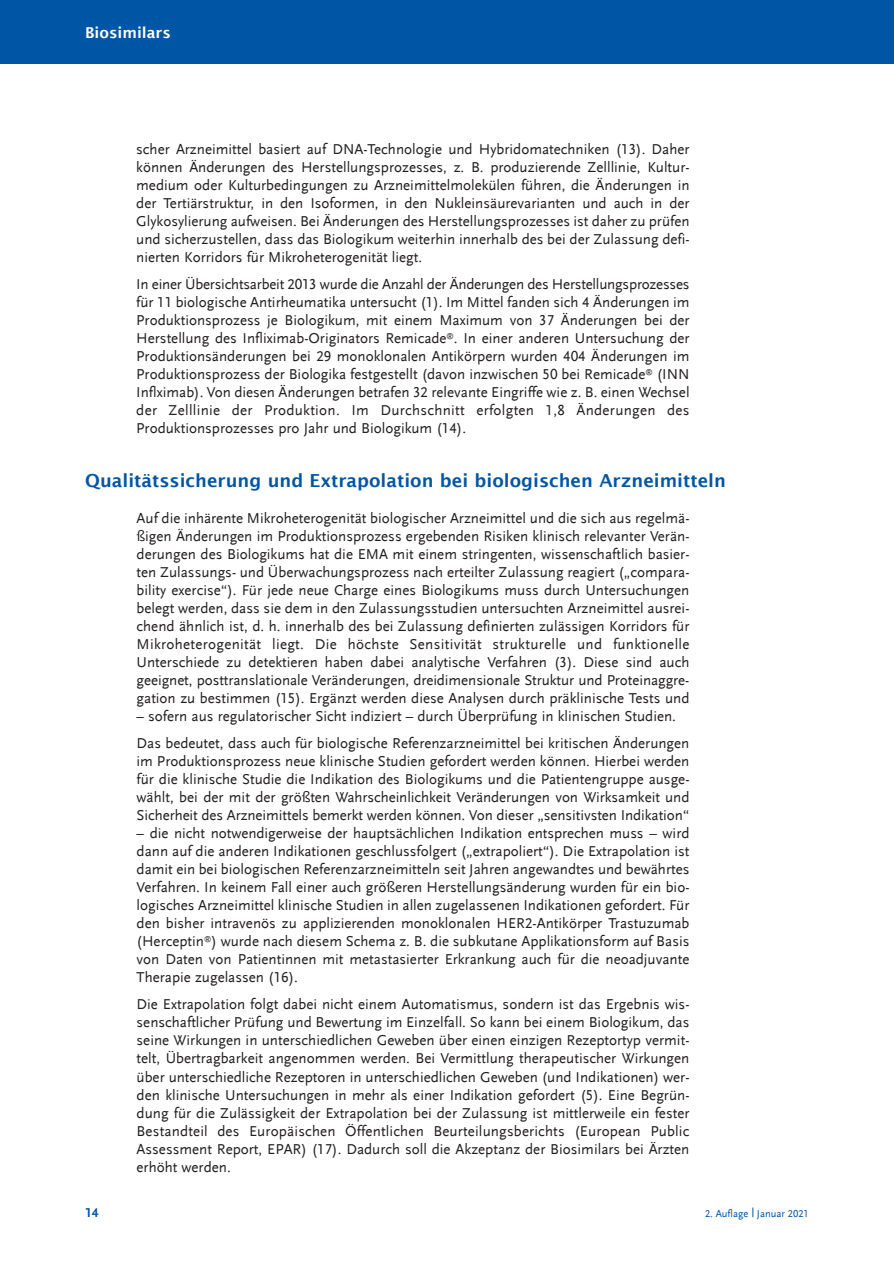
<style>
.page{position:relative;width:894px;height:1264px;background:#fff}
.page>*{position:absolute;margin:0;border:0;box-sizing:border-box;transform-origin:0 0}
.t1{font:600 18px "Lucida Sans";color:#0155a5}
.t2{font:15px/18px "Scala Sans LF";color:#231f20;text-align:justify}
.t3{font:600 15px "Lucida Sans";color:#fff}
.t4{font:700 13.5px "Scala Sans LF";color:#0155a5}
.t5{font:10.5px "Scala Sans LF";color:#0155a5}
</style>
<div class="page">
<div style="left:0;top:0;width:893px;height:64px;background:#0155a5"></div>
<p class="t3" style="left:85px;top:24px;width:87px">Biosimilars</p>
<p class="t2" style="left:136px;top:141px;width:554px">scher Arzneimittel basiert auf DNA-Technologie und Hybridomatechniken (13). Daher können Änderungen des Herstellungsprozesses, z. B. produzierende Zelllinie, Kultur - medium oder Kulturbedingungen zu Arzneimittelmolekülen führen, die Änderungen in der Tertiärstruktur, in den Isoformen, in den Nukleinsäurevarianten und auch in der Glykosylierung aufweisen. Bei Änderungen des Herstellungsprozesses ist daher zu prüfen und sicherzustellen, dass das Biologikum weiterhin innerhalb des bei der Zulassung defi&shy;nierten Korridors für Mikroheterogenität liegt.</p>
<p class="t2" style="left:136px;top:276px;width:554px">In einer Übersichtsarbeit 2013 wurde die Anzahl der Änderungen des Herstellungs prozes ses für 11 biologische Antirheumatika untersucht (1). Im Mittel fanden sich 4 Ände run gen im Produktionsprozess je Biologikum, mit einem Maximum von 37 Änderungen bei der Herstellung des Infliximab-Originators Remicade<sup>®</sup>. In einer anderen Untersu chung der Produktionsänderungen bei 29 monoklonalen Antikörpern wurden 404 Änderungen im Produktionsprozess der Biologika festgestellt (davon inzwischen 50 bei Remicade<sup>®</sup> (INN Inflximab). Von diesen Änderungen betrafen 32 relevante Eingriffe wie z. B. einen Wechsel der Zelllinie der Produktion. Im Durchschnitt erfolgten 1,8 Änderungen des Produktionsprozesses pro Jahr und Biologikum (14).</p>
<p class="t1" style="left:85px;top:470px;width:642px">Qualitätssicherung und Extrapolation bei biologischen Arzneimitteln</p>
<p class="t2" style="left:136px;top:510px;width:554px">Auf die inhärente Mikroheterogenität biologischer Arzneimittel und die sich aus regelmä&shy;ßigen Änderungen im Produktionsprozess ergebenden Risiken klinisch relevanter Verän&shy;de rungen des Biologikums hat die EMA mit einem stringen ten, wissenschaftlich basier&shy;ten Zulassungs- und Überwachungsprozess nach erteilter Zulas sung reagiert („compara&shy;bility exercise“). Für jede neue Charge eines Biologikums muss durch Untersuchungen belegt werden, dass sie dem in den Zulassungsstudien untersuchten Arzneimittel ausrei&shy;chend ähnlich ist, d. h. innerhalb des bei Zulassung definierten zulässigen Korridors für Mikrohete ro genität liegt. Die höchste Sensitivität strukturelle und funktionelle Unterschiede zu detektieren haben dabei analytische Verfahren (3). Diese sind auch geeignet, posttranslationale Verände rungen, dreidimensionale Struktur und Proteinaggre - ga tion zu bestimmen (15). Ergänzt werden diese Analysen durch präklinische Tests und</p>
<p class="t2" style="left:136px;top:703px;width:554px;line-height:27px">– sofern aus regulatorischer Sicht indiziert – durch Über prüfung in klinischen Studien.<br>Das bedeutet, dass auch für biologische Referenzarzneimittel bei kritischen Änderungen</p>
<p class="t2" style="left:136px;top:753px;width:554px">im Produktionsprozess neue klinische Studien gefordert werden können. Hierbei werden für die klinische Studie die Indikation des Biologikums und die Patientengruppe ausge&shy;wählt, bei der mit der größten Wahrscheinlichkeit Veränderungen von Wirksamkeit und Sicher heit des Arzneimittels bemerkt werden können. Von dieser „sensitivsten Indikation“</p>
<p class="t2" style="left:136px;top:825px;width:554px">– die nicht notwendigerweise der hauptsächlichen Indikation entsprechen muss – wird dann auf die anderen Indikationen geschlussfolgert („extrapoliert“). Die Extrapolation ist damit ein bei biologischen Referenzarzneimitteln seit Jahren angewandtes und bewährtes Verfahren. In keinem Fall einer auch größeren Herstellungsänderung wurden für ein bio&shy;logisches Arzneimittel klinische Studien in allen zugelassenen Indikationen gefordert. Für den bisher intravenös zu applizierenden monoklonalen HER2-Antikörper Trastuzumab (Herceptin<sup>®</sup>) wurde nach diesem Schema z. B. die subkutane Applikationsform auf Basis von Daten von Patientinnen mit metastasierter Erkrankung auch für die neoadjuvante The ra pie zugelassen (16).</p>
<p class="t2" style="left:136px;top:996px;width:554px">Die Extrapolation folgt dabei nicht einem Automatismus, sondern ist das Ergebnis wis&shy;senschaftlicher Prüfung und Bewertung im Einzelfall. So kann bei einem Biologikum, das seine Wirkungen in unterschiedlichen Geweben über einen einzigen Rezeptortyp vermit&shy;telt, Übertragbarkeit angenommen werden. Bei Vermittlung therapeutischer Wirkungen über unterschiedliche Rezeptoren in unterschiedlichen Geweben (und Indikationen) wer&shy;den klinische Untersuchungen in mehr als einer Indikation gefordert (5). Eine Begrün - dung für die Zulässigkeit der Extrapolation bei der Zulassung ist mittlerweile ein fester Bestandteil des Europäischen Öffentlichen Beurteilungsberichts (European Public Assessment Report, EPAR) (17). Dadurch soll die Akzeptanz der Biosimilars bei Ärzten erhöht werden.</p>
<p class="t4" style="left:85px;top:1204px;width:15px">14</p>
<p class="t5" style="left:704px;top:1207px;width:105px">2. Auflage Januar 2021</p>
</div>
